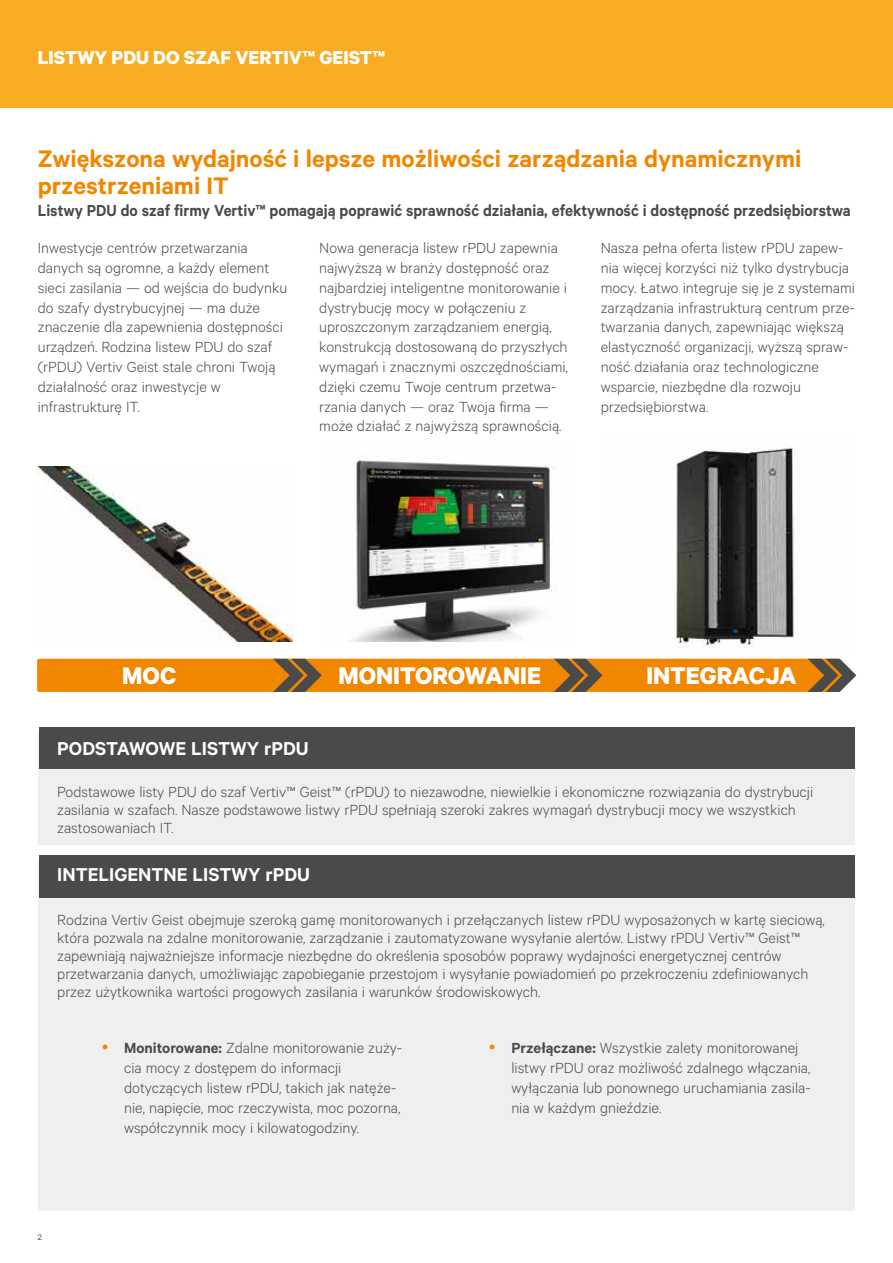
<style>
.page{position:relative;width:893px;height:1263px;background:#fff}
.page>*{position:absolute;margin:0;border:0;box-sizing:border-box;transform-origin:0 0}
.t1{font:600 27px/27px "Calibre";color:#f18700}
.t2{font:700 27px "Calibre";color:#fff}
.t3{font:600 21px "Calibre";color:#fff}
.t4{font:700 21px "Calibre";color:#fff}
.t5{font:600 18px "Calibre";color:#4a4a49;scale:.94 1}
.t6{font:300 16.5px/19.8px "Calibre";color:#4a4a49}
.t7{font:300 9px "Calibre";color:#000}
.s1{font-weight:600}
</style>
<div class="page">
<div style="left:38px;top:860px;width:817px;height:351px;background:#efefef"></div>
<div style="left:38px;top:732px;width:817px;height:113px;background:#efefef"></div>
<div style="left:39px;top:727px;width:815px;height:41px;background:#4a4a49"></div>
<div style="left:39px;top:855px;width:815px;height:43px;background:#4a4a49"></div>
<img style="left:38px;top:467px;width:254px;height:174px">
<img style="left:351px;top:458px;width:200px;height:183px">
<img style="left:675px;top:447px;width:122px;height:200px">
<div style="left:37px;top:659px;width:803px;height:33px;background:#f18700;border-radius:2px"></div>
<svg style="left:273px;top:659px;width:49px;height:33px"></svg>
<svg style="left:554px;top:659px;width:48px;height:33px"></svg>
<svg style="left:808px;top:659px;width:48px;height:33px"></svg>
<div style="left:0;top:0;width:893px;height:108px;background:#f8ac23"></div>
<p class="t4" style="left:38px;top:45px;width:349px">LISTWY PDU DO SZAF VERTIV™ GEIST™</p>
<h1 class="t1" style="left:38px;top:144px;width:765px">Zwiększona wydajność i lepsze możliwości zarządzania dynamicznymi przestrzeniami IT</h1>
<p class="t5" style="left:38px;top:200px;width:866px">Listwy PDU do szaf firmy Vertiv™ pomagają poprawić sprawność działania, efektywność i dostępność przedsiębiorstwa</p>
<p class="t6" style="left:38px;top:237px;width:251px">Inwestycje centrów przetwarzania danych są ogromne, a każdy element sieci zasilania — od wejścia do budynku do szafy dystrybucyjnej — ma duże znaczenie dla zapewnienia dostępności urządzeń. Rodzina listew PDU do szaf (rPDU) Vertiv Geist stale chroni Twoją działalność oraz inwestycje w infrastrukturę IT.</p>
<p class="t6" style="left:319px;top:237px;width:250px">Nowa generacja listew rPDU zapewnia najwyższą w branży dostępność oraz najbardziej inteligentne monitorowanie i dystrybucję mocy w połączeniu z uproszczonym zarządzaniem energią, konstrukcją dostosowaną do przyszłych wymagań i znacznymi oszczędnościami, dzięki czemu Twoje centrum przetwa&shy;rzania danych — oraz Twoja firma — może działać z najwyższą sprawnością.</p>
<p class="t6" style="left:601px;top:237px;width:256px">Nasza pełna oferta listew rPDU zapew&shy;nia więcej korzyści niż tylko dystrybucja mocy. Łatwo integruje się je z systemami zarządzania infrastrukturą centrum prze&shy;twarzania danych, zapewniając większą elastyczność organizacji, wyższą spraw&shy;ność działania oraz technologiczne wsparcie, niezbędne dla rozwoju przedsiębiorstwa.</p>
<h1 class="t2" style="left:122px;top:659px;width:56px">MOC</h1>
<h1 class="t2" style="left:338px;top:659px;width:204px">MONITOROWANIE</h1>
<h1 class="t2" style="left:646px;top:659px;width:152px">INTEGRACJA</h1>
<p class="t3" style="left:57px;top:735px;width:253px">PODSTAWOWE LISTWY rPDU</p>
<p class="t6" style="left:57px;top:782px;width:757px;line-height:18px">Podstawowe listy PDU do szaf Vertiv™ Geist™ (rPDU) to niezawodne, niewielkie i ekonomiczne rozwiązania do dystrybucji zasilania w szafach. Nasze podstawowe listwy rPDU spełniają szeroki zakres wymagań dystrybucji mocy we wszystkich zastosowaniach IT.</p>
<p class="t3" style="left:57px;top:862px;width:254px">INTELIGENTNE LISTWY rPDU</p>
<p class="t6" style="left:57px;top:910px;width:769px;line-height:18px">Rodzina Vertiv Geist obejmuje szeroką gamę monitorowanych i przełączanych listew rPDU wyposażonych w kartę sieciową, która pozwala na zdalne monitorowanie, zarządzanie i zautomatyzowane wysyłanie alertów. Listwy rPDU Vertiv™ Geist™ zapewniają najważniejsze informacje niezbędne do określenia sposobów poprawy wydajności energetycznej centrów przetwarzania danych, umożliwiając zapobieganie przestojom i wysyłanie powiadomień po przekroczeniu zdefiniowanych przez użytkownika wartości progowych zasilania i warunków środowiskowych.</p>
<p class="t7" style="left:38px;top:1232px;width:5px">2</p>
<p class="t6" style="left:124px;top:1038px;width:280px"><span class="s1">Monitorowane:</span> Zdalne monitorowanie zuży&shy;cia mocy z dostępem do informacji dotyczących listew rPDU, takich jak natęże&shy;nie, napięcie, moc rzeczywista, moc pozorna, współczynnik mocy i kilowatogodziny.</p>
<p class="t6" style="left:511px;top:1038px;width:301px"><span class="s1">Przełączane:</span> Wszystkie zalety monitorowanej listwy rPDU oraz możliwość zdalnego włączania, wyłączania lub ponownego uruchamiania zasila&shy;nia w każdym gnieździe.</p>
</div>
